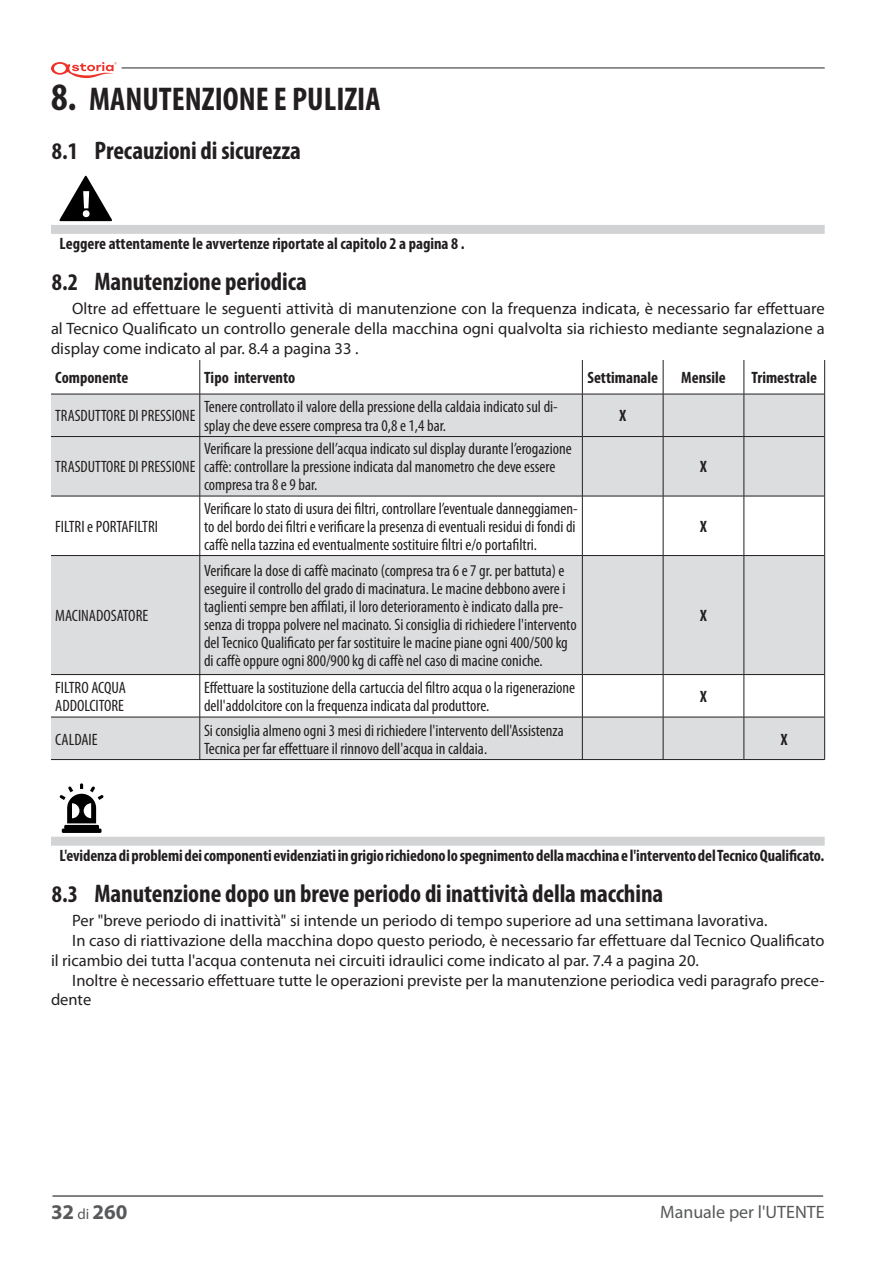
<style>
.page{position:relative;width:893px;height:1263px;background:#fff}
.page>*{position:absolute;margin:0;border:0;box-sizing:border-box;transform-origin:0 0}
.t1{font:700 condensed 33px "Myriad Pro";color:#231f20}
.t2{font:700 condensed 25.5px "Myriad Pro";letter-spacing:-.005em;color:#231f20}
.t3{font:700 21px "Myriad Pro";color:#58595b}
.t4{font:18px "Myriad Pro";color:#58595b}
.t5{font:condensed 16.5px/18px "Myriad Pro";color:#231f20}
.t6{font:16.5px/19.8px "Myriad Pro";color:#231f20;text-align:justify}
.t7{font:700 condensed 16.5px "Myriad Pro";letter-spacing:-.01em;color:#231f20}
.s1{font-size:39px}
.s2{font-size:24px}
.s3{font-weight:400;font-size:15px}
</style>
<div class="page">
<svg style="left:51px;top:62px;width:66px;height:16px"></svg>
<hr style="left:122px;top:67px;width:703px;height:2px;background:#6d6e70">
<hr style="left:53px;top:1195px;width:770px;height:2px;background:#58595b">
<div style="left:51px;top:225px;width:774px;height:9px;background:#d1d3d4"></div>
<div style="left:51px;top:837px;width:774px;height:9px;background:#d1d3d4"></div>
<svg style="left:60px;top:176px;width:52px;height:45px"></svg>
<div style="left:51px;top:395px;width:773px;height:41px;background:#dcddde"></div>
<div style="left:51px;top:437px;width:773px;height:59px;background:#dcddde"></div>
<div style="left:51px;top:556px;width:773px;height:118px;background:#dcddde"></div>
<div style="left:51px;top:718px;width:773px;height:41px;background:#dcddde"></div>
<hr style="left:744px;top:360px;width:1px;height:34px;background:#231f20">
<hr style="left:824px;top:360px;width:1px;height:34px;background:#231f20">
<hr style="left:744px;top:394px;width:81px;height:1px;background:#231f20">
<hr style="left:824px;top:394px;width:1px;height:42px;background:#231f20">
<hr style="left:824px;top:437px;width:1px;height:59px;background:#231f20">
<hr style="left:824px;top:496px;width:1px;height:59px;background:#231f20">
<hr style="left:824px;top:556px;width:1px;height:118px;background:#231f20">
<hr style="left:824px;top:675px;width:1px;height:42px;background:#231f20">
<hr style="left:824px;top:717px;width:1px;height:42px;background:#231f20">
<hr style="left:200px;top:360px;width:1px;height:34px;background:#231f20">
<hr style="left:582px;top:360px;width:1px;height:34px;background:#231f20">
<hr style="left:663px;top:360px;width:1px;height:34px;background:#231f20">
<hr style="left:51px;top:394px;width:531px;height:1px;background:#231f20">
<hr style="left:199px;top:394px;width:1px;height:42px;background:#231f20">
<hr style="left:582px;top:394px;width:81px;height:1px;background:#231f20">
<hr style="left:582px;top:394px;width:1px;height:42px;background:#231f20">
<hr style="left:663px;top:394px;width:81px;height:1px;background:#231f20">
<hr style="left:663px;top:394px;width:1px;height:42px;background:#231f20">
<hr style="left:744px;top:394px;width:1px;height:42px;background:#231f20">
<hr style="left:51px;top:436px;width:531px;height:1px;background:#231f20">
<hr style="left:199px;top:437px;width:1px;height:59px;background:#231f20">
<hr style="left:582px;top:436px;width:81px;height:1px;background:#231f20">
<hr style="left:582px;top:437px;width:1px;height:59px;background:#231f20">
<hr style="left:663px;top:436px;width:81px;height:1px;background:#231f20">
<hr style="left:663px;top:437px;width:1px;height:59px;background:#231f20">
<hr style="left:744px;top:436px;width:81px;height:1px;background:#231f20">
<hr style="left:744px;top:437px;width:1px;height:59px;background:#231f20">
<hr style="left:51px;top:496px;width:531px;height:1px;background:#231f20">
<hr style="left:199px;top:496px;width:1px;height:59px;background:#231f20">
<hr style="left:582px;top:496px;width:81px;height:1px;background:#231f20">
<hr style="left:582px;top:496px;width:1px;height:59px;background:#231f20">
<hr style="left:663px;top:496px;width:81px;height:1px;background:#231f20">
<hr style="left:663px;top:496px;width:1px;height:59px;background:#231f20">
<hr style="left:744px;top:496px;width:81px;height:1px;background:#231f20">
<hr style="left:744px;top:496px;width:1px;height:59px;background:#231f20">
<hr style="left:51px;top:555px;width:531px;height:1px;background:#231f20">
<hr style="left:199px;top:556px;width:1px;height:118px;background:#231f20">
<hr style="left:582px;top:555px;width:81px;height:1px;background:#231f20">
<hr style="left:582px;top:556px;width:1px;height:118px;background:#231f20">
<hr style="left:663px;top:555px;width:81px;height:1px;background:#231f20">
<hr style="left:663px;top:556px;width:1px;height:118px;background:#231f20">
<hr style="left:744px;top:555px;width:81px;height:1px;background:#231f20">
<hr style="left:744px;top:556px;width:1px;height:118px;background:#231f20">
<hr style="left:51px;top:674px;width:531px;height:1px;background:#231f20">
<hr style="left:199px;top:675px;width:1px;height:42px;background:#231f20">
<hr style="left:582px;top:674px;width:81px;height:1px;background:#231f20">
<hr style="left:582px;top:675px;width:1px;height:42px;background:#231f20">
<hr style="left:663px;top:674px;width:81px;height:1px;background:#231f20">
<hr style="left:663px;top:675px;width:1px;height:42px;background:#231f20">
<hr style="left:744px;top:674px;width:81px;height:1px;background:#231f20">
<hr style="left:744px;top:675px;width:1px;height:42px;background:#231f20">
<hr style="left:51px;top:717px;width:531px;height:1px;background:#231f20">
<hr style="left:199px;top:717px;width:1px;height:42px;background:#231f20">
<hr style="left:582px;top:717px;width:81px;height:1px;background:#231f20">
<hr style="left:582px;top:717px;width:1px;height:42px;background:#231f20">
<hr style="left:663px;top:717px;width:81px;height:1px;background:#231f20">
<hr style="left:663px;top:717px;width:1px;height:42px;background:#231f20">
<hr style="left:744px;top:717px;width:81px;height:1px;background:#231f20">
<hr style="left:744px;top:717px;width:1px;height:42px;background:#231f20">
<hr style="left:51px;top:759px;width:693px;height:1px;background:#231f20">
<hr style="left:744px;top:759px;width:81px;height:1px;background:#231f20">
<svg style="left:60px;top:783px;width:44px;height:50px"></svg>
<h1 class="t1" style="left:51px;top:86px;width:331px"><span class="s1">8.</span> MANUTENZIONE E PULIZIA</h1>
<h2 class="t2" style="left:52px;top:141px;width:250px"><span class="s2">8.1</span> Precauzioni di sicurezza</h2>
<p class="t7" style="left:60px;top:238px;width:407px">Leggere attentamente le avvertenze riportate al capitolo 2 a pagina 8 .</p>
<h2 class="t2" style="left:52px;top:272px;width:256px"><span class="s2">8.2</span> Manutenzione periodica</h2>
<p class="t6" style="left:51px;top:300px;width:775px;text-indent:21px">Oltre ad effettuare le seguenti attività di manutenzione con la frequenza indicata, è necessario far effettuare al Tecnico Qualificato un controllo generale della macchina ogni qualvolta sia richiesto mediante segnalazione a display come indicato al par. 8.4 a pagina 33 .</p>
<p class="t7" style="left:55px;top:371px;width:75px">Componente</p>
<p class="t7" style="left:204px;top:371px;width:93px">Tipo intervento</p>
<p class="t7" style="left:587px;top:371px;width:72px">Settimanale</p>
<p class="t7" style="left:681px;top:371px;width:46px">Mensile</p>
<p class="t7" style="left:751px;top:371px;width:67px">Trimestrale</p>
<p class="t5" style="left:55px;top:408px;width:142px">TRASDUTTORE DI PRESSIONE</p>
<p class="t5" style="left:204px;top:397px;width:355px;line-height:19.8px">Tenere controllato il valore della pressione della caldaia indicato sul di&shy;splay che deve essere compresa tra 0,8 e 1,4 bar.</p>
<p class="t7" style="left:619px;top:410px;width:8px">X</p>
<p class="t5" style="left:55px;top:459px;width:142px">TRASDUTTORE DI PRESSIONE</p>
<p class="t5" style="left:204px;top:441px;width:369px">Verificare la pressione dell’acqua indicato sul display durante l’erogazione caffè: controllare la pressione indicata dal manometro che deve essere compresa tra 8 e 9 bar.</p>
<p class="t7" style="left:700px;top:461px;width:8px">X</p>
<p class="t5" style="left:55px;top:519px;width:104px">FILTRI e PORTAFILTRI</p>
<p class="t5" style="left:55px;top:608px;width:94px">MACINADOSATORE</p>
<p class="t5" style="left:204px;top:501px;width:375px">Verificare lo stato di usura dei filtri, controllare l’eventuale danneggiamen&shy;to del bordo dei filtri e verificare la presenza di eventuali residui di fondi di caffè nella tazzina ed eventualmente sostituire filtri e/o portafiltri.</p>
<p class="t5" style="left:204px;top:563px;width:374px">Verificare la dose di caffè macinato (compresa tra 6 e 7 gr. per battuta) e eseguire il controllo del grado di macinatura. Le macine debbono avere i taglienti sempre ben affilati, il loro deterioramento è indicato dalla pre&shy;senza di troppa polvere nel macinato. Si consiglia di richiedere l'intervento del Tecnico Qualificato per far sostituire le macine piane ogni 400/500 kg di caffè oppure ogni 800/900 kg di caffè nel caso di macine coniche.</p>
<p class="t7" style="left:700px;top:520px;width:8px">X</p>
<p class="t7" style="left:700px;top:609px;width:8px">X</p>
<p class="t5" style="left:55px;top:680px;width:72px">FILTRO ACQUA<br>ADDOLCITORE</p>
<p class="t5" style="left:204px;top:680px;width:373px">Effettuare la sostituzione della cartuccia del filtro acqua o la rigenerazione dell'addolcitore con la frequenza indicata dal produttore.</p>
<p class="t7" style="left:700px;top:690px;width:8px">X</p>
<p class="t5" style="left:55px;top:731px;width:44px">CALDAIE</p>
<p class="t5" style="left:204px;top:722px;width:361px">Si consiglia almeno ogni 3 mesi di richiedere l'intervento dell'Assistenza<br>Tecnica per far effettuare il rinnovo dell'acqua in caldaia.</p>
<p class="t7" style="left:781px;top:733px;width:8px">X</p>
<p class="t7" style="left:60px;top:849px;width:766px">L'evidenza di problemi dei componenti evidenziati in grigio richiedono lo spegnimento della macchina e l'intervento del Tecnico Qualificato.</p>
<h2 class="t2" style="left:52px;top:884px;width:613px"><span class="s2">8.3</span> Manutenzione dopo un breve periodo di inattività della macchina</h2>
<p class="t6" style="left:72px;top:912px;width:697px">Per "breve periodo di inattività" si intende un periodo di tempo superiore ad una settimana lavorativa.</p>
<p class="t6" style="left:72px;top:932px;width:754px">In caso di riattivazione della macchina dopo questo periodo, è necessario far effettuare dal Tecnico Qualificato</p>
<p class="t6" style="left:51px;top:951px;width:649px">il ricambio dei tutta l'acqua contenuta nei circuiti idraulici come indicato al par. 7.4 a pagina 20.</p>
<p class="t6" style="left:72px;top:971px;width:754px">Inoltre è necessario effettuare tutte le operazioni previste per la manutenzione periodica vedi paragrafo prece-</p>
<p class="t6" style="left:51px;top:991px;width:42px">dente</p>
<p class="t3" style="left:51px;top:1204px;width:78px">32 <span class="s3">di</span> 260</p>
<p class="t4" style="left:660px;top:1205px;width:166px">Manuale per l'UTENTE</p>
</div>
